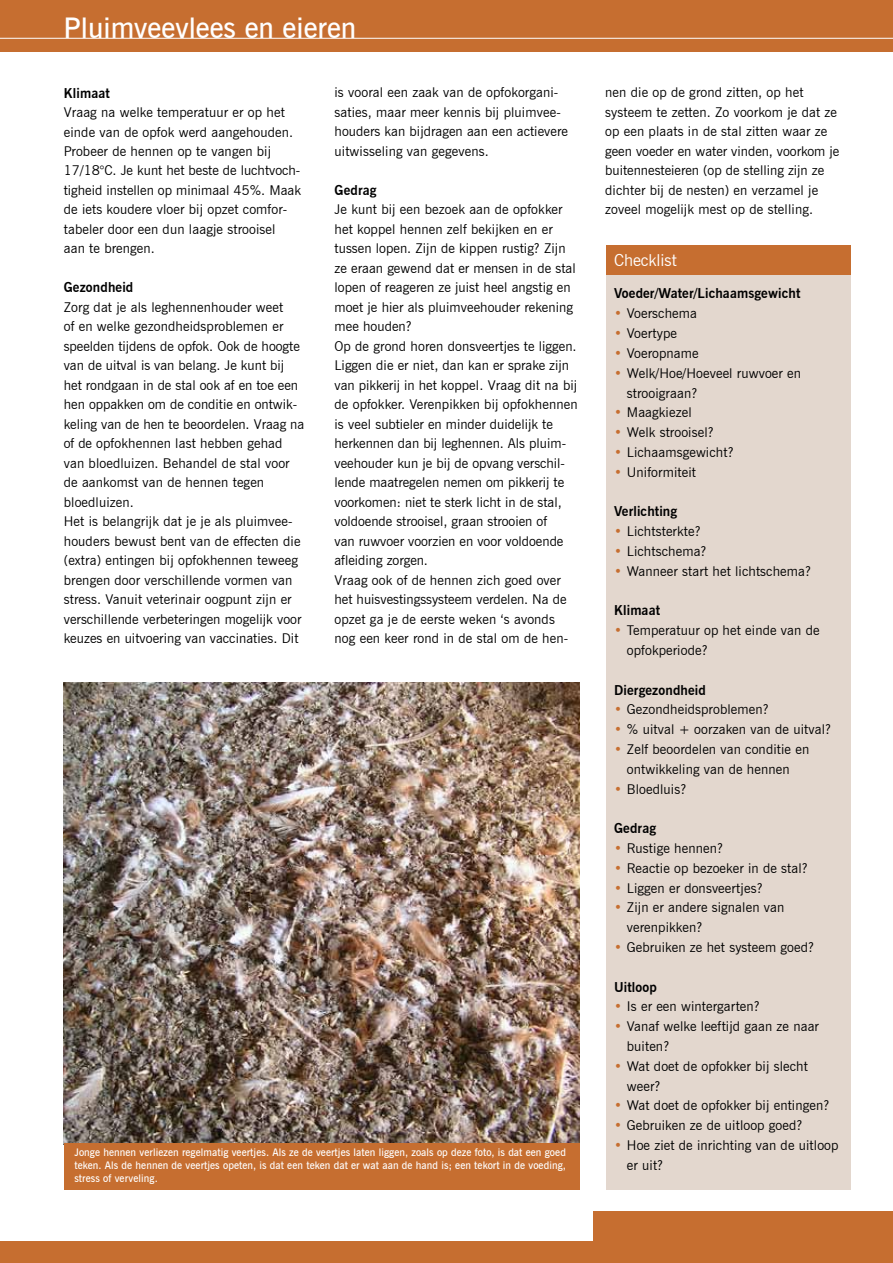
<style>
.page{position:relative;width:893px;height:1263px;background:#fff}
.page>*{position:absolute;margin:0;border:0;box-sizing:border-box;transform-origin:0 0}
.t1{font:600 28.5px "News Gothic BT";color:#fff}
.t2{font:16.5px "News Gothic BT";letter-spacing:-.005em;color:#fff}
.t3{font:13.5px/19.5px "News Gothic BT";letter-spacing:.01em;color:#000}
.t4{font:700 13.5px "News Gothic BT";letter-spacing:.01em;color:#000}
.t5{font:600 10.5px/12.6px "News Gothic BT";letter-spacing:.01em;color:#fff;text-align:justify}
.s1{color:#c66e30}
</style>
<div class="page">
<div style="left:0;top:0;width:893px;height:51px;background:#c66e30"></div>
<hr style="left:0;top:38px;width:893px;height:1px;background:#fff">
<div style="left:0;top:1242px;width:893px;height:21px;background:#c66e30"></div>
<div style="left:594px;top:1212px;width:299px;height:51px;background:#c66e30"></div>
<div style="left:606px;top:264px;width:244px;height:926px;background:#e3d7ce"></div>
<div style="left:606px;top:245px;width:244px;height:30px;background:#c66e30"></div>
<img style="left:64px;top:683px;width:516px;height:460px">
<div style="left:64px;top:1143px;width:516px;height:47px;background:#c66e30"></div>
<h1 class="t1" style="left:63px;top:11px;width:295px">Pluimveevlees en eieren</h1>
<p class="t4" style="left:64px;top:84px;width:48px">Klimaat</p>
<p class="t3" style="left:64px;top:102px;width:239px">Vraag na welke temperatuur er op het einde van de opfok werd aangehouden.<br>Probeer de hennen op te vangen bij 17/18°C. Je kunt het beste de luchtvoch&shy;tigheid instellen op minimaal 45%. Maak de iets koudere vloer bij opzet comfor&shy;tabeler door een dun laagje strooisel<br>aan te brengen.</p>
<p class="t4" style="left:64px;top:279px;width:71px">Gezondheid</p>
<p class="t3" style="left:64px;top:297px;width:242px">Zorg dat je als leghennenhouder weet<br>of en welke gezondheidsproblemen er speelden tijdens de opfok. Ook de hoogte van de uitval is van belang. Je kunt bij het rondgaan in de stal ook af en toe een hen oppakken om de conditie en ontwik&shy;keling van de hen te beoordelen. Vraag na of de opfokhennen last hebben gehad van bloedluizen. Behandel de stal voor de aankomst van de hennen tegen bloedluizen.<br>Het is belangrijk dat je je als pluimvee&shy;houders bewust bent van de effecten die (extra) entingen bij opfokhennen teweeg brengen door verschillende vormen van stress. Vanuit veterinair oogpunt zijn er verschillende verbeteringen mogelijk voor keuzes en uitvoering van vaccinaties. Dit</p>
<p class="t3" style="left:334px;top:83px;width:235px">is vooral een zaak van de opfokorgani&shy;saties, maar meer kennis bij pluimvee&shy;houders kan bijdragen aan een actievere uitwisseling van gegevens.</p>
<p class="t4" style="left:334px;top:182px;width:44px">Gedrag</p>
<p class="t3" style="left:334px;top:200px;width:245px">Je kunt bij een bezoek aan de opfokker het koppel hennen zelf bekijken en er tussen lopen. Zijn de kippen rustig? Zijn ze eraan gewend dat er mensen in de stal lopen of reageren ze juist heel angstig en moet je hier als pluimveehouder rekening mee houden?<br>Op de grond horen donsveertjes te liggen.<br>Liggen die er niet, dan kan er sprake zijn van pikkerij in het koppel. Vraag dit na bij de opfokker. Verenpikken bij opfokhennen is veel subtieler en minder duidelijk te herkennen dan bij leghennen. Als pluim&shy;veehouder kun je bij de opvang verschil&shy;lende maatregelen nemen om pikkerij te voorkomen: niet te sterk licht in de stal, voldoende strooisel, graan strooien of<br>van ruwvoer voorzien en voor voldoende afleiding zorgen.<br>Vraag ook of de hennen zich goed over het huisvestingssysteem verdelen. Na de opzet ga je de eerste weken ‘s avonds nog een keer rond in de stal om de hen-</p>
<p class="t5" style="left:74px;top:1146px;width:493px">Jonge hennen verliezen regelmatig veertjes. Als ze de veertjes laten liggen, zoals op deze foto, is dat een goed teken. Als de hennen de veertjes opeten, is dat een teken dat er wat aan de hand is; een tekort in de voeding, stress of verveling.</p>
<p class="t3" style="left:605px;top:83px;width:236px">nen die op de grond zitten, op het systeem te zetten. Zo voorkom je dat ze op een plaats in de stal zitten waar ze geen voeder en water vinden, voorkom je buitennesteieren (op de stelling zijn ze dichter bij de nesten) en verzamel je zoveel mogelijk mest op de stelling.</p>
<p class="t2" style="left:614px;top:250px;width:64px">Checklist</p>
<p class="t4" style="left:614px;top:285px;width:188px">Voeder/Water/Lichaamsgewicht</p>
<p class="t3" style="left:614px;top:304px;width:84px"><span class="s1">•</span> Voerschema</p>
<p class="t3" style="left:614px;top:323px;width:64px"><span class="s1">•</span> Voertype</p>
<p class="t3" style="left:614px;top:343px;width:86px"><span class="s1">•</span> Voeropname</p>
<p class="t3" style="left:627px;top:363px;width:176px;text-indent:-13px"><span class="s1">•</span> Welk/Hoe/Hoeveel ruwvoer en strooigraan?</p>
<p class="t3" style="left:614px;top:403px;width:79px"><span class="s1">•</span> Maagkiezel</p>
<p class="t3" style="left:614px;top:422px;width:101px"><span class="s1">•</span> Welk strooisel?</p>
<p class="t3" style="left:614px;top:442px;width:121px"><span class="s1">•</span> Lichaamsgewicht?</p>
<p class="t3" style="left:614px;top:462px;width:83px"><span class="s1">•</span> Uniformiteit</p>
<p class="t4" style="left:614px;top:503px;width:65px">Verlichting</p>
<p class="t3" style="left:614px;top:521px;width:88px"><span class="s1">•</span> Lichtsterkte?</p>
<p class="t3" style="left:614px;top:541px;width:94px"><span class="s1">•</span> Lichtschema?</p>
<p class="t3" style="left:614px;top:561px;width:198px"><span class="s1">•</span> Wanneer start het lichtschema?</p>
<p class="t4" style="left:614px;top:602px;width:47px">Klimaat</p>
<p class="t3" style="left:627px;top:620px;width:194px;text-indent:-13px"><span class="s1">•</span> Temperatuur op het einde van de opfokperiode?</p>
<p class="t4" style="left:614px;top:681px;width:93px">Diergezondheid</p>
<p class="t3" style="left:614px;top:700px;width:156px"><span class="s1">•</span> Gezondheidsproblemen?</p>
<p class="t3" style="left:614px;top:719px;width:218px"><span class="s1">•</span> % uitval + oorzaken van de uitval?</p>
<p class="t3" style="left:614px;top:739px;width:197px;text-align:center"><span class="s1">•</span> Zelf beoordelen van conditie en ontwikkeling van de hennen</p>
<p class="t3" style="left:614px;top:779px;width:74px"><span class="s1">•</span> Bloedluis?</p>
<p class="t4" style="left:614px;top:820px;width:43px">Gedrag</p>
<p class="t3" style="left:614px;top:838px;width:110px"><span class="s1">•</span> Rustige hennen?</p>
<p class="t3" style="left:614px;top:858px;width:195px"><span class="s1">•</span> Reactie op bezoeker in de stal?</p>
<p class="t3" style="left:614px;top:878px;width:150px"><span class="s1">•</span> Liggen er donsveertjes?</p>
<p class="t3" style="left:627px;top:898px;width:159px;text-indent:-13px"><span class="s1">•</span> Zijn er andere signalen van verenpikken?</p>
<p class="t3" style="left:614px;top:937px;width:201px"><span class="s1">•</span> Gebruiken ze het systeem goed?</p>
<p class="t4" style="left:614px;top:979px;width:44px">Uitloop</p>
<p class="t3" style="left:614px;top:997px;width:147px"><span class="s1">•</span> Is er een wintergarten?</p>
<p class="t3" style="left:627px;top:1016px;width:194px;text-indent:-13px"><span class="s1">•</span> Vanaf welke leeftijd gaan ze naar buiten?</p>
<p class="t3" style="left:627px;top:1056px;width:183px;text-indent:-13px"><span class="s1">•</span> Wat doet de opfokker bij slecht weer?</p>
<p class="t3" style="left:614px;top:1096px;width:217px"><span class="s1">•</span> Wat doet de opfokker bij entingen?</p>
<p class="t3" style="left:614px;top:1116px;width:190px"><span class="s1">•</span> Gebruiken ze de uitloop goed?</p>
<p class="t3" style="left:627px;top:1135px;width:213px;text-indent:-13px"><span class="s1">•</span> Hoe ziet de inrichting van de uitloop er uit?</p>
</div>
